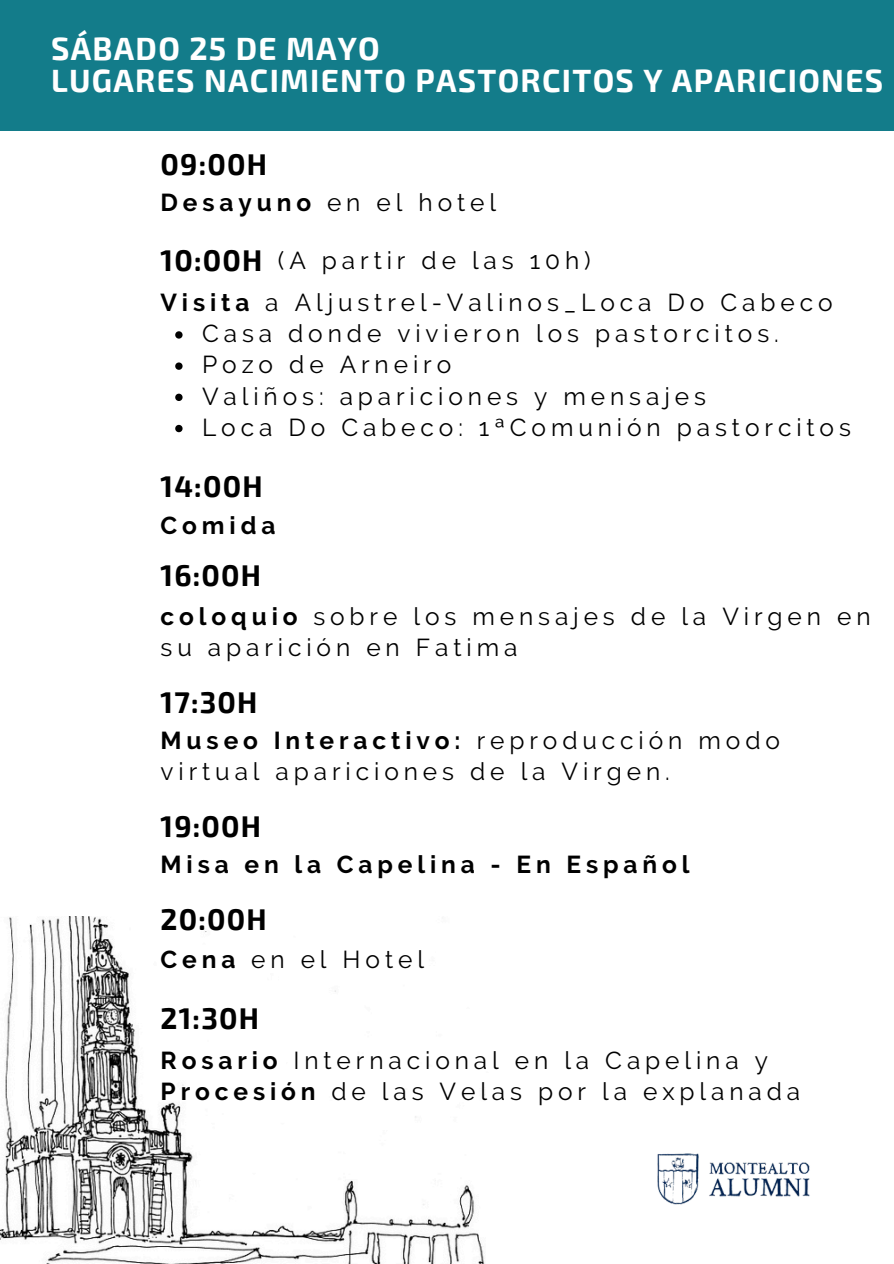
<style>
.page{position:relative;width:894px;height:1264px;background:#fff}
.page>*{position:absolute;margin:0;border:0;box-sizing:border-box;transform-origin:0 0}
.t1{font:700 31.5px/32.7px "Exo 2";letter-spacing:.04em;color:#fff}
.t2{font:700 29.4px "Exo 2";letter-spacing:.04em;color:#000}
.t3{font:24.45px/31.2px "Raleway";letter-spacing:.2em;color:#000}
.t4{font:700 24.45px "Raleway";letter-spacing:.2em;color:#000}
.s1{font-weight:700}
</style>
<div class="page">
<div style="left:0;top:0;width:892px;height:131px;background:#137c8a"></div>
<svg style="left:175px;top:331px;width:7px;height:7px"></svg>
<svg style="left:175px;top:362px;width:7px;height:8px"></svg>
<svg style="left:175px;top:393px;width:7px;height:8px"></svg>
<svg style="left:175px;top:425px;width:7px;height:7px"></svg>
<img style="left:0;top:916px;width:485px;height:347px">
<img style="left:657px;top:1153px;width:153px;height:52px">
<p class="t1" style="left:51px;top:30px;width:833px">SÁBADO 25 DE MAYO<br>LUGARES NACIMIENTO PASTORCITOS Y APARICIONES</p>
<h1 class="t2" style="left:160px;top:146px;width:108px">09:00H</h1>
<h1 class="t3" style="left:160px;top:187px;width:337px"><span class="s1">Desayuno</span> en el hotel</h1>
<p class="t2" style="left:160px;top:241px;width:103px">10:00H</p>
<h1 class="t3" style="left:278px;top:244px;width:314px">(A partir de las 10h)</h1>
<p class="t3" style="left:160px;top:287px;width:673px"><span class="s1">Visita</span> a Aljustrel-Valinos_Loca Do Cabeco</p>
<p class="t3" style="left:202px;top:318px;width:578px">Casa donde vivieron los pastorcitos.</p>
<p class="t3" style="left:202px;top:349px;width:250px">Pozo de Arneiro</p>
<h1 class="t3" style="left:202px;top:380px;width:505px">Valiños: apariciones y mensajes</h1>
<h2 class="t3" style="left:202px;top:411px;width:650px">Loca Do Cabeco: 1ªComunión pastorcitos</h2>
<p class="t2" style="left:160px;top:467px;width:103px">14:00H</p>
<h1 class="t4" style="left:160px;top:510px;width:116px">Comida</h1>
<h1 class="t2" style="left:160px;top:556px;width:102px">16:00H</h1>
<p class="t3" style="left:160px;top:600px;width:711px"><span class="s1">coloquio</span> sobre los mensajes de la Virgen en su aparición en Fatima</p>
<h1 class="t2" style="left:160px;top:683px;width:98px">17:30H</h1>
<p class="t3" style="left:160px;top:724px;width:620px"><span class="s1">Museo Interactivo:</span> reproducción modo virtual apariciones de la Virgen.</p>
<p class="t2" style="left:160px;top:807px;width:102px">19:00H</p>
<p class="t4" style="left:160px;top:850px;width:530px">Misa en la Capelina - En Español</p>
<h2 class="t2" style="left:160px;top:900px;width:108px">20:00H</h2>
<p class="t3" style="left:160px;top:944px;width:265px"><span class="s1">Cena</span> en el Hotel</p>
<h1 class="t2" style="left:160px;top:999px;width:100px">21:30H</h1>
<p class="t3" style="left:160px;top:1044px;width:641px"><span class="s1">Rosario</span> Internacional en la Capelina y<br><span class="s1">Procesión</span> de las Velas por la explanada</p>
</div>
